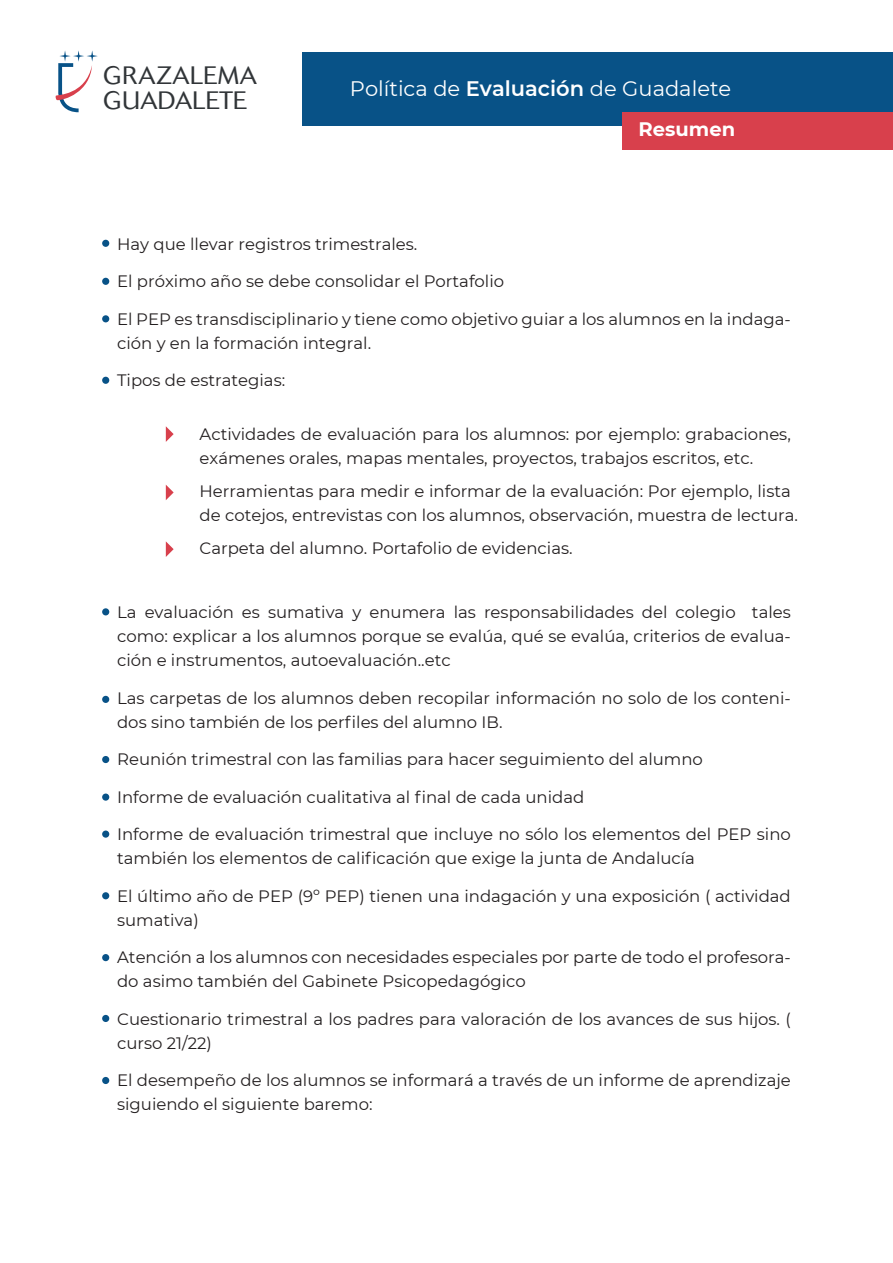
<style>
.page{position:relative;width:893px;height:1263px;background:#fff}
.page>*{position:absolute;margin:0;border:0;box-sizing:border-box;transform-origin:0 0}
.t1{font:300 24.9px/24.9px "Cosmos";letter-spacing:.01em;color:#313538}
.t2{font:21px "Montserrat";color:#fff}
.t3{font:700 19.5px "Montserrat";color:#fff}
.t4{font:16.5px/24px "Montserrat";color:#231f20}
.s1{font-weight:600}
</style>
<div class="page">
<div style="left:302px;top:52px;width:591px;height:74px;background:#085287"></div>
<svg style="left:55px;top:50px;width:43px;height:62px"></svg>
<div style="left:623px;top:112px;width:270px;height:38px;background:#d8404c"></div>
<div style="left:102px;top:240px;width:7px;height:7px;background:#085287;border-radius:50%"></div>
<div style="left:102px;top:278px;width:7px;height:7px;background:#085287;border-radius:50%"></div>
<div style="left:102px;top:315px;width:7px;height:7px;background:#085287;border-radius:50%"></div>
<div style="left:102px;top:377px;width:7px;height:7px;background:#085287;border-radius:50%"></div>
<div style="left:102px;top:608px;width:7px;height:7px;background:#085287;border-radius:50%"></div>
<div style="left:102px;top:696px;width:7px;height:7px;background:#085287;border-radius:50%"></div>
<div style="left:102px;top:756px;width:7px;height:7px;background:#085287;border-radius:50%"></div>
<div style="left:102px;top:793px;width:7px;height:8px;background:#085287;border-radius:50%"></div>
<div style="left:102px;top:830px;width:7px;height:8px;background:#085287;border-radius:50%"></div>
<div style="left:102px;top:892px;width:7px;height:7px;background:#085287;border-radius:50%"></div>
<div style="left:102px;top:954px;width:7px;height:7px;background:#085287;border-radius:50%"></div>
<div style="left:102px;top:1015px;width:7px;height:7px;background:#085287;border-radius:50%"></div>
<div style="left:102px;top:1077px;width:7px;height:7px;background:#085287;border-radius:50%"></div>
<svg style="left:166px;top:426px;width:8px;height:16px"></svg>
<svg style="left:166px;top:485px;width:8px;height:15px"></svg>
<svg style="left:166px;top:541px;width:8px;height:16px"></svg>
<h1 class="t1" style="left:103px;top:63px;width:155px">GRAZALEMA<br>GUADALETE</h1>
<p class="t2" style="left:350px;top:74px;width:383px">Política de <span class="s1">Evaluación</span> de Guadalete</p>
<p class="t3" style="left:639px;top:115px;width:98px">Resumen</p>
<p class="t4" style="left:117px;top:231px;width:302px">Hay que llevar registros trimestrales.</p>
<p class="t4" style="left:117px;top:269px;width:389px">El próximo año se debe consolidar el Portafolio</p>
<p class="t4" style="left:117px;top:306px;width:675px">El PEP es transdisciplinario y tiene como objetivo guiar a los alumnos en la indaga&shy;ción y en la formación integral.</p>
<p class="t4" style="left:117px;top:368px;width:170px">Tipos de estrategias:</p>
<p class="t4" style="left:200px;top:422px;width:593px">Actividades de evaluación para los alumnos: por ejemplo: grabaciones, exámenes orales, mapas mentales, proyectos, trabajos escritos, etc.</p>
<p class="t4" style="left:200px;top:479px;width:600px">Herramientas para medir e informar de la evaluación: Por ejemplo, lista de cotejos, entrevistas con los alumnos, observación, muestra de lectura.</p>
<p class="t4" style="left:200px;top:536px;width:375px">Carpeta del alumno. Portafolio de evidencias.</p>
<p class="t4" style="left:117px;top:600px;width:675px;text-align:justify">La evaluación es sumativa y enumera las responsabilidades del colegio tales como: explicar a los alumnos porque se evalúa, qué se evalúa, criterios de evalua&shy;ción e instrumentos, autoevaluación..etc</p>
<p class="t4" style="left:117px;top:685px;width:675px">Las carpetas de los alumnos deben recopilar información no solo de los conteni&shy;dos sino también de los perfiles del alumno IB.</p>
<p class="t4" style="left:117px;top:747px;width:587px">Reunión trimestral con las familias para hacer seguimiento del alumno</p>
<p class="t4" style="left:117px;top:784px;width:469px">Informe de evaluación cualitativa al final de cada unidad</p>
<p class="t4" style="left:117px;top:822px;width:675px">Informe de evaluación trimestral que incluye no sólo los elementos del PEP sino también los elementos de calificación que exige la junta de Andalucía</p>
<p class="t4" style="left:117px;top:883px;width:675px">El último año de PEP (9º PEP) tienen una indagación y una exposición ( actividad sumativa)</p>
<p class="t4" style="left:117px;top:945px;width:675px">Atención a los alumnos con necesidades especiales por parte de todo el profesora&shy;do asimo también del Gabinete Psicopedagógico</p>
<p class="t4" style="left:117px;top:1006px;width:675px">Cuestionario trimestral a los padres para valoración de los avances de sus hijos. ( curso 21/22)</p>
<p class="t4" style="left:117px;top:1068px;width:675px">El desempeño de los alumnos se informará a través de un informe de aprendizaje siguiendo el siguiente baremo:</p>
</div>
